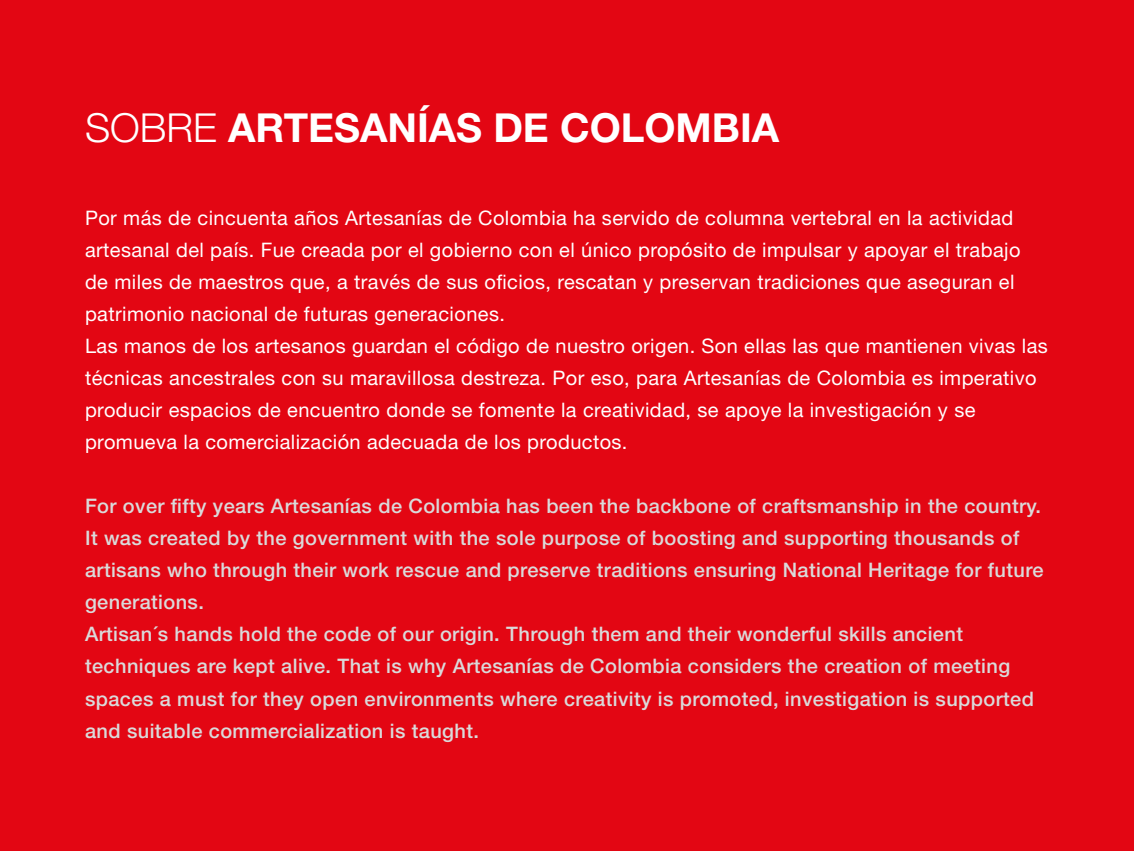
<style>
.page{position:relative;width:1134px;height:851px;background:#fff}
.page>*{position:absolute;margin:0;border:0;box-sizing:border-box;transform-origin:0 0}
.t1{font:700 40px "Helvetica Neue LT Std";color:#fff}
.t2{font:20px/32px "Helvetica Neue LT Std";letter-spacing:.02em;color:#fff}
.t3{font:500 20px/32px "Helvetica Neue LT Std";letter-spacing:.02em;color:#dadada}
.s1{font-weight:300}
</style>
<div class="page">
<div style="left:0;top:0;width:1134px;height:850px;background:#e30613"></div>
<h1 class="t1" style="left:85px;top:103px;width:696px"><span class="s1">SOBRE</span> ARTESANÍAS DE COLOMBIA</h1>
<p class="t2" style="left:85px;top:202px;width:964px">Por más de cincuenta años Artesanías de Colombia ha servido de columna vertebral en la actividad artesanal del país. Fue creada por el gobierno con el único propósito de impulsar y apoyar el trabajo de miles de maestros que, a través de sus oficios, rescatan y preservan tradiciones que aseguran el patrimonio nacional de futuras generaciones.<br>Las manos de los artesanos guardan el código de nuestro origen. Son ellas las que mantienen vivas las técnicas ancestrales con su maravillosa destreza. Por eso, para Artesanías de Colombia es imperativo producir espacios de encuentro donde se fomente la creatividad, se apoye la investigación y se promueva la comercialización adecuada de los productos.</p>
<p class="t3" style="left:85px;top:490px;width:960px">For over fifty years Artesanías de Colombia has been the backbone of craftsmanship in the country.<br>It was created by the government with the sole purpose of boosting and supporting thousands of artisans who through their work rescue and preserve traditions ensuring National Heritage for future generations.<br>Artisan´s hands hold the code of our origin. Through them and their wonderful skills ancient techniques are kept alive. That is why Artesanías de Colombia considers the creation of meeting spaces a must for they open environments where creativity is promoted, investigation is supported and suitable commercialization is taught.</p>
</div>
